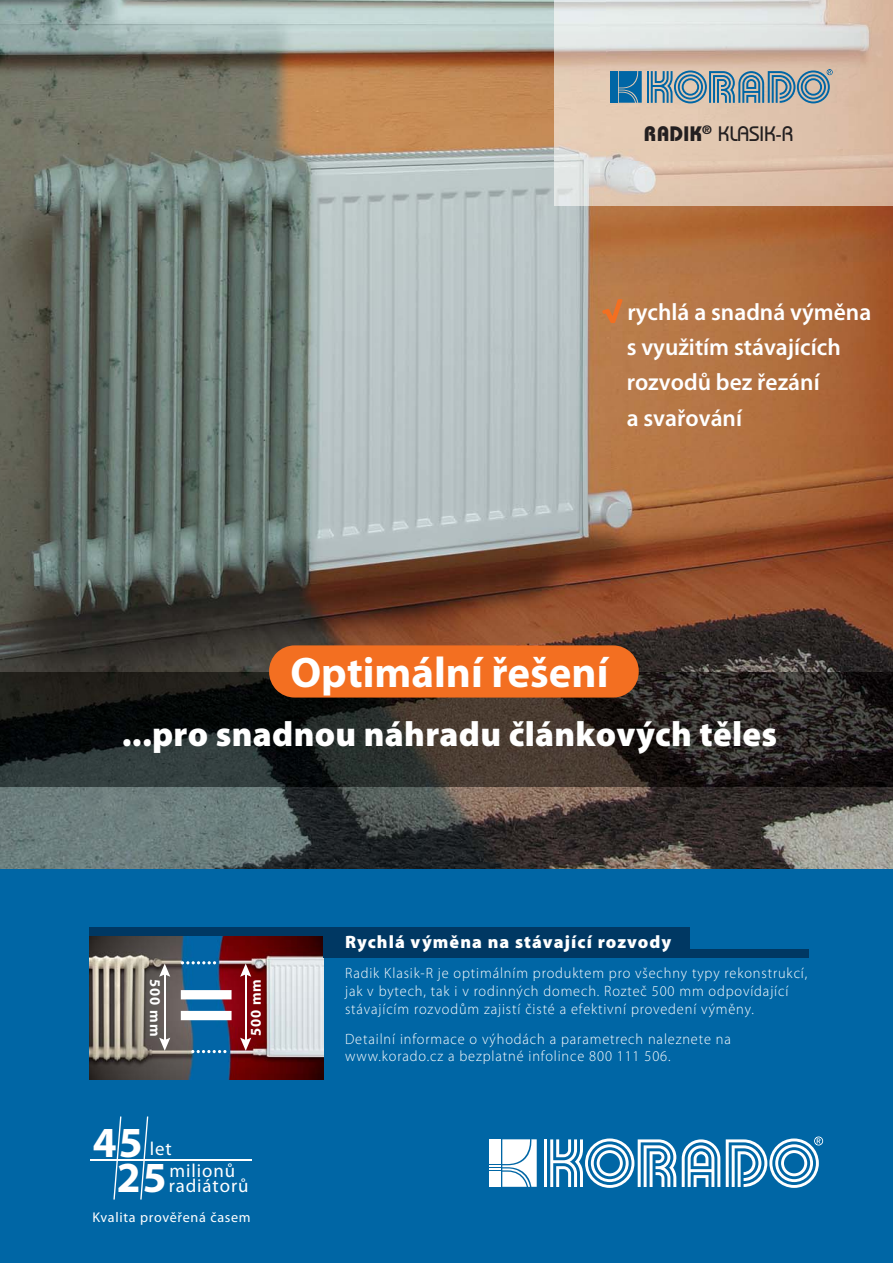
<style>
.page{position:relative;width:893px;height:1263px;background:#fff}
.page>*{position:absolute;margin:0;border:0;box-sizing:border-box;transform-origin:0 0}
.t1{font:700 100.35px "Myriad Pro";color:#fff}
.t2{font:700 43.05px/35px "Myriad Pro";color:#fff;text-align:center}
.t3{font:700 42.9px "Myriad Pro";color:#fff}
.t4{font:900 35.1px "Myriad Pro";letter-spacing:.01em;color:#fff}
.t5{font:600 23.7px/35.2px "Myriad Pro";color:#fff}
.t6{font:500 21px "Bauhaus CE";color:#231f20}
.t7{font:18.9px/22.4px "Myriad Pro";letter-spacing:.05em;color:#fff}
.t8{font:900 18px "Myriad Pro";letter-spacing:.06em;color:#fff}
.t9{font:300 15px/18px "Myriad Pro";letter-spacing:.06em;color:#fff;scale:.96 1}
.t10{font:700 15px "Myriad Pro";letter-spacing:.06em;color:#fff}
.t11{font:14.1px "Myriad Pro";letter-spacing:.05em;color:#fff}
.s1{font-weight:700}
.s2{color:#f36f21}
</style>
<div class="page">
<img style="left:0;top:0;width:893px;height:870px">
<div style="left:0;top:870px;width:893px;height:393px;background:#0066a5"></div>
<img style="left:0;top:672px;width:893px;height:115px">
<img style="left:90px;top:935px;width:233px;height:144px">
<div style="left:323px;top:927px;width:367px;height:30px;background:#003863"></div>
<div style="left:90px;top:927px;width:233px;height:8px;background:#003863"></div>
<div style="left:507px;top:949px;width:301px;height:8px;background:#003863"></div>
<img style="left:554px;top:0;width:339px;height:205px">
<hr style="left:544px;top:1139px;width:3px;height:48px;background:#fff">
<svg style="left:550px;top:1138px;width:126px;height:50px"></svg>
<svg style="left:682px;top:1139px;width:38px;height:48px"></svg>
<svg style="left:489px;top:1139px;width:48px;height:48px;background:#deebf3"></svg>
<svg style="left:726px;top:1136px;width:97px;height:52px"></svg>
<hr style="left:647px;top:71px;width:2px;height:32px;background:#0066a5">
<svg style="left:610px;top:71px;width:32px;height:32px"></svg>
<svg style="left:651px;top:69px;width:182px;height:34px;background:#889faa"></svg>
<svg style="left:113px;top:1116px;width:8px;height:83px"></svg>
<svg style="left:140px;top:1116px;width:8px;height:83px"></svg>
<hr style="left:91px;top:1160px;width:161px;height:1px;background:#fff">
<svg style="left:181px;top:961px;width:35px;height:3px"></svg>
<svg style="left:191px;top:1050px;width:35px;height:3px"></svg>
<hr style="left:164px;top:972px;width:1px;height:70px;background:#fff">
<svg style="left:159px;top:1038px;width:11px;height:13px"></svg>
<svg style="left:159px;top:963px;width:11px;height:14px"></svg>
<hr style="left:245px;top:972px;width:1px;height:70px;background:#fff">
<svg style="left:240px;top:1038px;width:11px;height:13px"></svg>
<svg style="left:240px;top:963px;width:11px;height:14px"></svg>
<div style="left:269px;top:645px;width:370px;height:52px;background:#f36f21"></div>
<h3 class="t6" style="left:644px;top:126px;width:151px"><span class="s1">RADIK</span><sup>®</sup> KLASIK-R</h3>
<h3 class="t5" style="left:627px;top:297px;width:246px;text-indent:-24px"><span class="s2">√</span> rychlá a snadná výměna s využitím stávajících rozvodů bez řezání<br>a svařování</h3>
<h3 class="t3" style="left:291px;top:647px;width:319px">Optimální řešení</h3>
<h3 class="t4" style="left:122px;top:713px;width:657px">...pro snadnou náhradu článkových těles</h3>
<p class="t10" style="left:164px;top:979px;width:58px;rotate:90deg">500 mm</p>
<h1 class="t1" style="left:177px;top:939px;width:60px">=</h1>
<p class="t10" style="left:247px;top:1036px;width:58px;rotate:-90deg">500 mm</p>
<h2 class="t2" style="left:93px;top:1125px;width:75px">45<br>25</h2>
<p class="t7" style="left:169px;top:1139px;width:67px;text-indent:-20px">let milionů</p>
<p class="t7" style="left:169px;top:1176px;width:81px">radiátorů</p>
<p class="t11" style="left:92px;top:1212px;width:160px">Kvalita prověřená časem</p>
<p class="t8" style="left:345px;top:931px;width:328px">Rychlá výměna na stávající rozvody</p>
<p class="t9" style="left:345px;top:963px;width:483px">Radik Klasik-R je optimálním produktem pro všechny typy rekonstrukcí, jak v bytech, tak i v rodinných domech. Rozteč 500 mm odpovídající stávajícím rozvodům zajistí čisté a efektivní provedení výměny.</p>
<p class="t9" style="left:345px;top:1029px;width:403px">Detailní informace o výhodách a parametrech naleznete na www.korado.cz a bezplatné infolince 800 111 506.</p>
</div>
